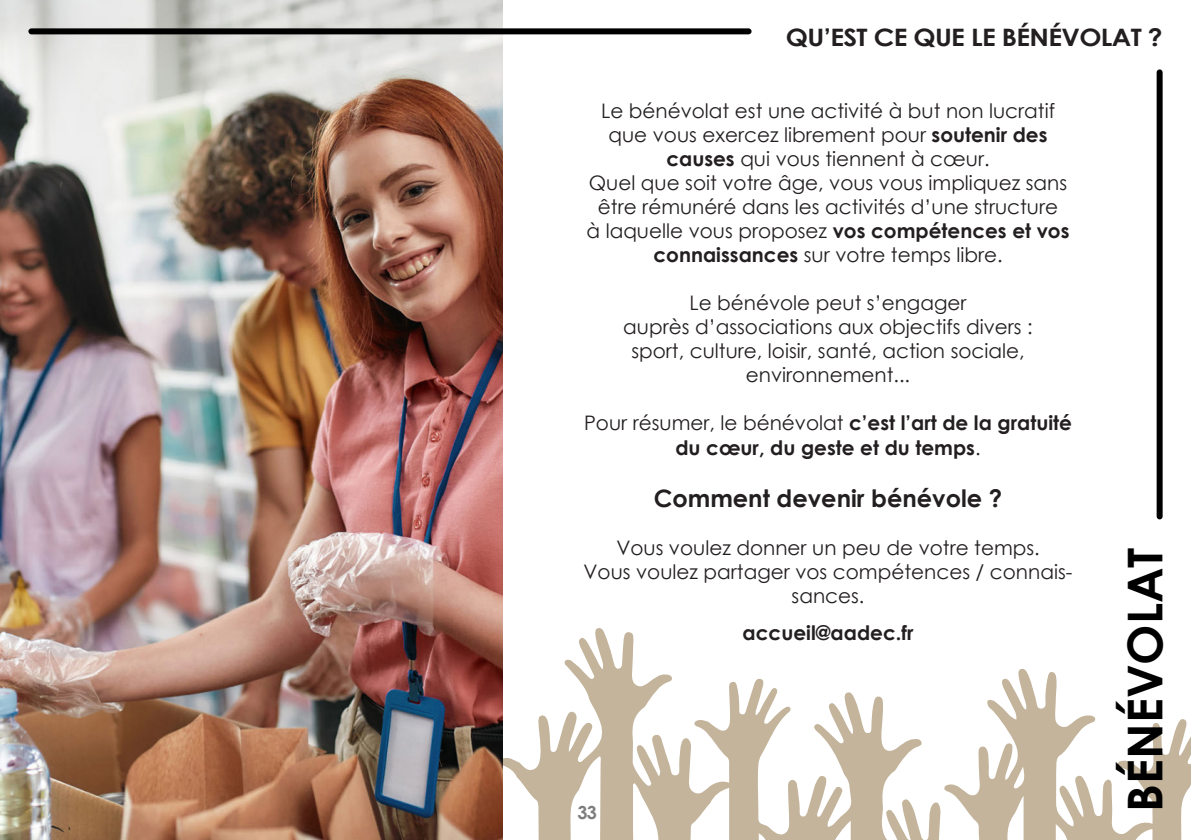
<style>
.page{position:relative;width:1191px;height:840px;background:#fff}
.page>*{position:absolute;margin:0;border:0;box-sizing:border-box;transform-origin:0 0}
.t1{font:700 48px "Century Gothic";color:#000}
.t2{font:700 24px "Century Gothic";letter-spacing:-.025em;color:#231f20;scale:1.1 1}
.t3{font:700 24px "Century Gothic";color:#231f20}
.t4{font:20px/24px "Century Gothic";color:#231f20;text-align:center}
.t5{font:700 20px/24px "Century Gothic";color:#231f20;text-align:center}
.t6{font:700 18px "Century Gothic";color:#7d7d7d}
.s1{font-weight:700}
.s2{font-weight:400}
</style>
<div class="page">
<svg style="left:503px;top:628px;width:688px;height:211px"></svg>
<div style="left:1156px;top:72px;width:6px;height:444px;background:#000"></div>
<img style="left:0;top:0;width:503px;height:839px">
<div style="left:31px;top:28px;width:717px;height:6px;background:#000"></div>
<p class="t2" style="left:786px;top:19px;width:344px">QU’EST CE QUE LE BÉNÉVOLAT ?</p>
<p class="t4" style="left:601px;top:98px;width:455px">Le bénévolat est une activité à but non lucratif</p>
<p class="t4" style="left:589px;top:122px;width:480px">que vous exercez librement pour <span class="s1">soutenir des causes</span> qui vous tiennent à cœur.<br>Quel que soit votre âge, vous vous impliquez sans être rémunéré dans les activités d’une structure</p>
<p class="t4" style="left:586px;top:218px;width:484px">à laquelle vous proposez <span class="s1">vos compétences et vos connaissances</span> sur votre temps libre.</p>
<p class="t4" style="left:689px;top:290px;width:279px">Le bénévole peut s’engager</p>
<p class="t4" style="left:623px;top:314px;width:411px">auprès d’associations aux objectifs divers : sport, culture, loisir, santé, action sociale,</p>
<p class="t4" style="left:746px;top:362px;width:166px">environnement...</p>
<p class="t5" style="left:584px;top:410px;width:489px"><span class="s2">Pour résumer, le bénévolat</span> c’est l’art de la gratuité du cœur, du geste et du temps<span class="s2">.</span></p>
<p class="t3" style="left:653px;top:480px;width:350px">Comment devenir bénévole ?</p>
<p class="t4" style="left:583px;top:535px;width:490px">Vous voulez donner un peu de votre temps.<br>Vous voulez partager vos compétences / connais&shy;sances.</p>
<p class="t5" style="left:742px;top:619px;width:172px">accueil@aadec.fr</p>
<p class="t6" style="left:577px;top:798px;width:21px">33</p>
<p class="t1" style="left:1108px;top:811px;width:266px;rotate:-90deg">BÉNÉVOLAT</p>
</div>
